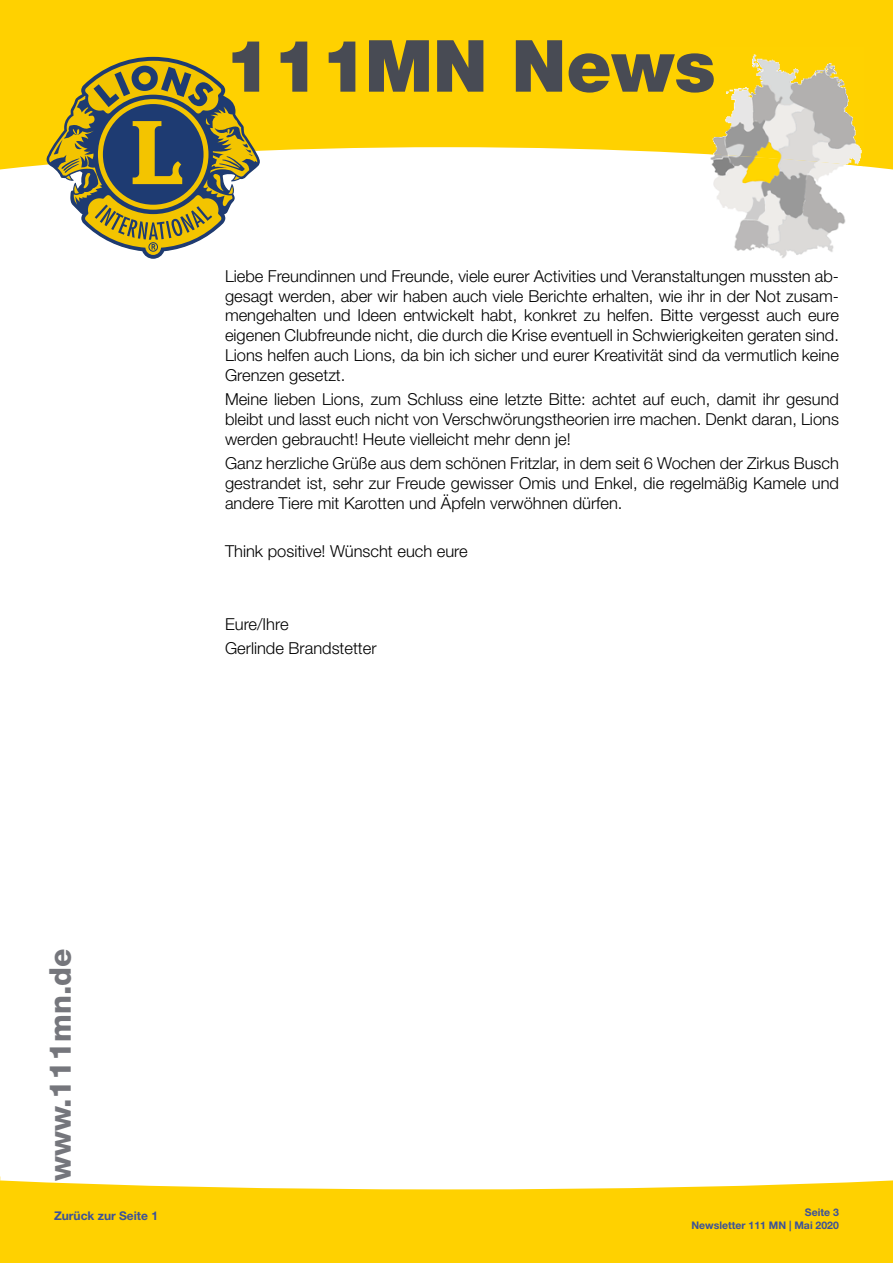
<style>
.page{position:relative;width:893px;height:1263px;background:#fff}
.page>*{position:absolute;margin:0;border:0;box-sizing:border-box;transform-origin:0 0}
.t1{font:900 72px "Helvetica Neue LT Std";color:#484b54}
.t2{font:800 30px "Helvetica Neue LT Std";color:#75767c}
.t3{font:300 16.5px/19.8px "Helvetica Neue LT Std";color:#000;text-align:justify}
.t4{font:700 12px "Helvetica Neue LT Std";color:#3b519a}
.t5{font:700 10.5px/12.6px "Helvetica Neue LT Std";color:#3b519a;text-align:right}
</style>
<div class="page">
<svg style="left:0;top:0;width:893px;height:169px;fill:#ffd100"></svg>
<svg style="left:47px;top:57px;width:213px;height:202px"></svg>
<img style="left:709px;top:166px;width:155px;height:92px">
<img style="left:709px;top:46px;width:155px;height:120px">
<svg style="left:0;top:1180px;width:893px;height:83px;fill:#ffd100"></svg>
<h1 class="t1" style="left:224px;top:23px;width:493px">111MN News</h1>
<p class="t3" style="left:225px;top:266px;width:615px">Liebe Freundinnen und Freunde, viele eurer Activities und Veranstaltungen mussten ab&shy;gesagt werden, aber wir haben auch viele Berichte erhalten, wie ihr in der Not zusam&shy;mengehalten und Ideen entwickelt habt, konkret zu helfen. Bitte vergesst auch eure eigenen Clubfreunde nicht, die durch die Krise eventuell in Schwierigkeiten geraten sind.<br>Lions helfen auch Lions, da bin ich sicher und eurer Kreativität sind da vermutlich keine Grenzen gesetzt.</p>
<p class="t3" style="left:225px;top:389px;width:615px">Meine lieben Lions, zum Schluss eine letzte Bitte: achtet auf euch, damit ihr gesund bleibt und lasst euch nicht von Verschwörungstheorien irre machen. Denkt daran, Lions werden gebraucht! Heute vielleicht mehr denn je!</p>
<p class="t3" style="left:225px;top:453px;width:615px">Ganz herzliche Grüße aus dem schönen Fritzlar, in dem seit 6 Wochen der Zirkus Busch gestrandet ist, sehr zur Freude gewisser Omis und Enkel, die regelmäßig Kamele und andere Tiere mit Karotten und Äpfeln verwöhnen dürfen.</p>
<p class="t3" style="left:225px;top:541px;width:244px">Think positive! Wünscht euch eure</p>
<p class="t3" style="left:225px;top:612px;width:153px;line-height:24.3px">Eure/Ihre<br>Gerlinde Brandstetter</p>
<h2 class="t2" style="left:42px;top:1181px;width:234px;rotate:-90deg">www.111mn.de</h2>
<p class="t4" style="left:54px;top:1208px;width:106px">Zurück zur Seite 1</p>
<p class="t5" style="left:691px;top:1206px;width:149px">Seite 3<br>Newsletter 111 MN | Mai 2020</p>
</div>
